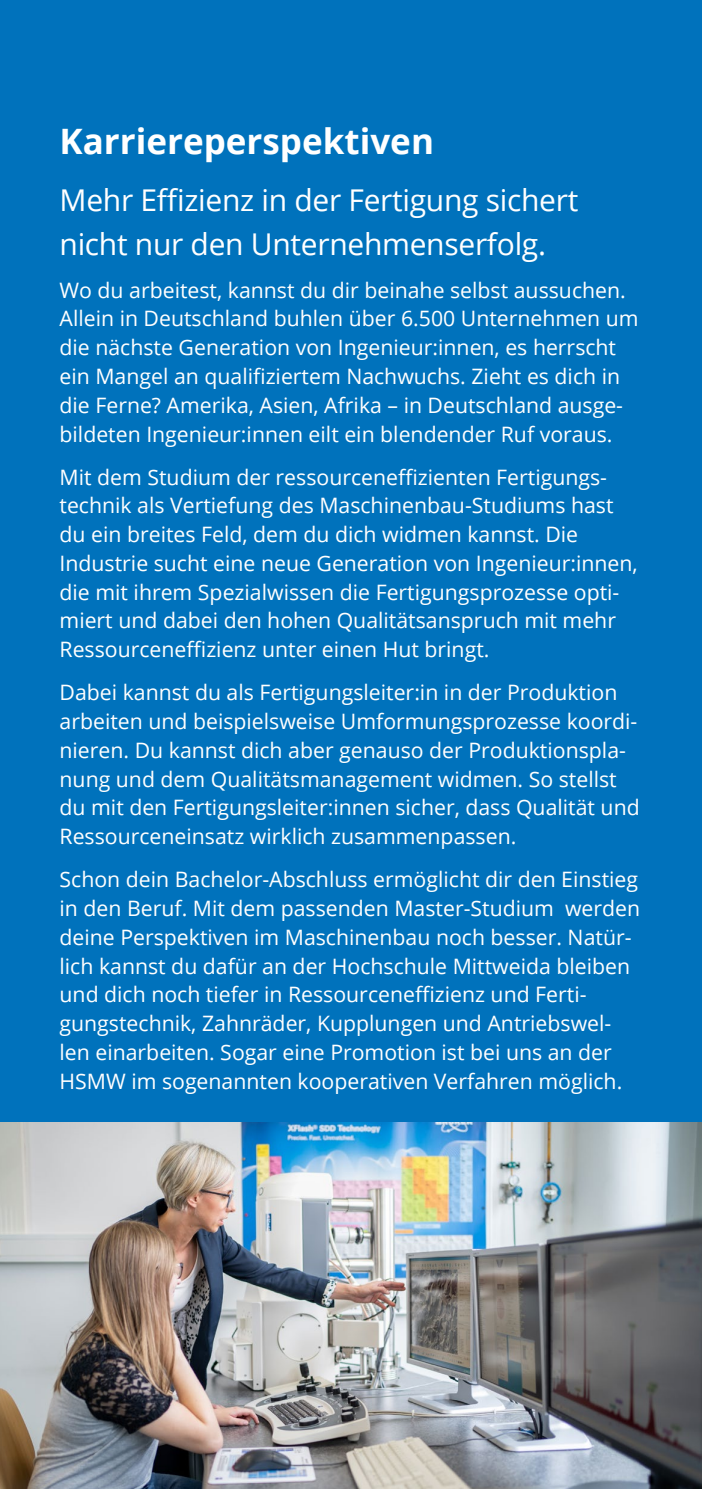
<style>
.page{position:relative;width:702px;height:1489px;background:#fff}
.page>*{position:absolute;margin:0;border:0;box-sizing:border-box;transform-origin:0 0}
.HSMW_Headline_weiß{font:700 35px "Open Sans";color:#fff}
.HSMW_Intro_weiß{font:30px/43px "Open Sans";letter-spacing:-.01em;color:#fff}
.HSMW_Fließtext_weiß{font:21.25px/28.8px "Open Sans";color:#fff}
</style>
<div class="page">
<div style="left:0;top:0;width:702px;height:1488px;background:#0072bc"></div>
<img style="left:0;top:1122px;width:702px;height:366px">
<p class="HSMW_Headline_weiß" style="left:60px;top:116px;width:376px">Karriereperspektiven</p>
<p class="HSMW_Intro_weiß" style="left:60px;top:178px;width:520px">Mehr Effizienz in der Fertigung sichert nicht nur den Unternehmenserfolg.</p>
<p class="HSMW_Fließtext_weiß" style="left:60px;top:275px;width:580px">Wo du arbeitest, kannst du dir beinahe selbst aussuchen.<br>Allein in Deutschland buhlen über 6.500 Unternehmen um die nächste Generation von Ingenieur:innen, es herrscht ein Mangel an qualifiziertem Nachwuchs. Zieht es dich in die Ferne? Amerika, Asien, Afrika – in Deutschland ausge&shy;bildeten Ingenieur:innen eilt ein blendender Ruf voraus.</p>
<p class="HSMW_Fließtext_weiß" style="left:60px;top:462px;width:579px">Mit dem Studium der ressourceneffizienten Fertigungs&shy;technik als Vertiefung des Maschinenbau-Studiums hast du ein breites Feld, dem du dich widmen kannst. Die Industrie sucht eine neue Generation von Ingenieur:innen, die mit ihrem Spezialwissen die Fertigungsprozesse opti&shy;miert und dabei den hohen Qualitätsanspruch mit mehr Ressourceneffizienz unter einen Hut bringt.</p>
<p class="HSMW_Fließtext_weiß" style="left:60px;top:677px;width:581px">Dabei kannst du als Fertigungsleiter:in in der Produktion arbeiten und beispielsweise Umformungsprozesse koordi&shy;nieren. Du kannst dich aber genauso der Produktionspla&shy;nung und dem Qualitätsmanagement widmen. So stellst du mit den Fertigungsleiter:innen sicher, dass Qualität und Ressourceneinsatz wirklich zusammenpassen.</p>
<p class="HSMW_Fließtext_weiß" style="left:60px;top:864px;width:582px">Schon dein Bachelor-Abschluss ermöglicht dir den Einstieg in den Beruf. Mit dem passenden Master-Studium werden deine Perspektiven im Maschinenbau noch besser. Natür&shy;lich kannst du dafür an der Hochschule Mittweida bleiben und dich noch tiefer in Ressourceneffizienz und Ferti&shy;gungstechnik, Zahnräder, Kupplungen und Antriebswel&shy;len einarbeiten. Sogar eine Promotion ist bei uns an der HSMW im sogenannten kooperativen Verfahren möglich.</p>
</div>
